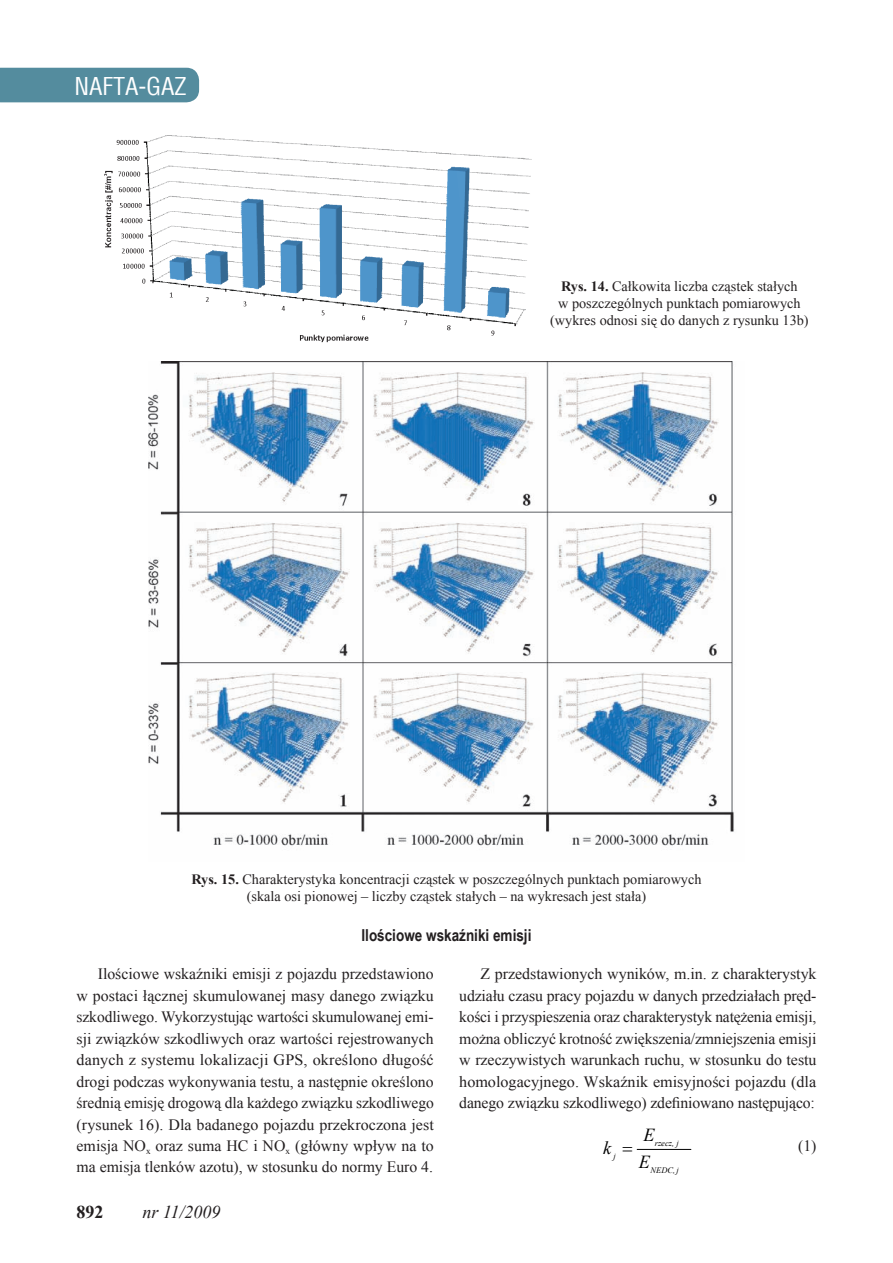
<style>
.page{position:relative;width:893px;height:1263px;background:#fff}
.page>*{position:absolute;margin:0;border:0;box-sizing:border-box;transform-origin:0 0}
.t1{font:24px "Switzerland Condensed";color:#fff}
.t2{font:italic 18.3px "Times New Roman";color:#000}
.t3{font:italic 18px "Times New Roman";color:#231f20}
.t4{font:700 18px "Times New Roman";color:#231f20}
.t5{font:700 16.5px "Arial Narrow";color:#231f20}
.t6{font:15.75px/21.5px "Times New Roman";letter-spacing:-.005em;color:#231f20;text-align:justify}
.t7{font:14.25px/17.1px "Times New Roman";color:#231f20;text-align:center}
.t8{font:italic 8.4px "Times New Roman";color:#000}
.s1{font-weight:700}
</style>
<div class="page">
<div style="left:0;top:68px;width:199px;height:34px;background:#548c9e"></div>
<hr style="left:637px;top:1149px;width:54px;height:1px;background:#000">
<img style="left:104px;top:135px;width:428px;height:208px">
<img style="left:149px;top:362px;width:586px;height:484px">
<h1 class="t1" style="left:74px;top:71px;width:114px">NAFTA-GAZ</h1>
<p class="t7" style="left:550px;top:277px;width:260px"><span class="s1">Rys. 14.</span> Całkowita liczba cząstek stałych<br>w poszczególnych punktach pomiarowych (wykres odnosi się do danych z rysunku 13b)</p>
<p class="t7" style="left:191px;top:870px;width:512px"><span class="s1">Rys. 15.</span> Charakterystyka koncentracji cząstek w poszczególnych punktach pomiarowych (skala osi pionowej – liczby cząstek stałych – na wykresach jest stała)</p>
<p class="t5" style="left:361px;top:923px;width:171px">Ilościowe wskaźniki emisji</p>
<p class="t6" style="left:77px;top:963px;width:359px;text-indent:21px">Ilościowe wskaźniki emisji z pojazdu przedstawiono w postaci łącznej skumulowanej masy danego związku szkodliwego. Wykorzystując wartości skumulowanej emi&shy;sji związków szkodliwych oraz wartości rejestrowanych danych z systemu lokalizacji GPS, określono długość drogi podczas wykonywania testu, a następnie określono średnią emisję drogową dla każdego związku szkodliwego (rysunek 16). Dla badanego pojazdu przekroczona jest emisja NO<sub>x</sub> oraz suma HC i NO<sub>x</sub> (główny wpływ na to ma emisja tlenków azotu), w stosunku do normy Euro 4.</p>
<p class="t6" style="left:459px;top:963px;width:359px;text-indent:21px">Z przedstawionych wyników, m.in. z charakterystyk udziału czasu pracy pojazdu w danych przedziałach pręd&shy;kości i przyspieszenia oraz charakterystyk natężenia emisji, można obliczyć krotność zwiększenia/zmniejszenia emisji w rzeczywistych warunkach ruchu, w stosunku do testu homologacyjnego. Wskaźnik emisyjności pojazdu (dla danego związku szkodliwego) zdefiniowano następująco:</p>
<p class="t2" style="left:643px;top:1122px;width:13px">E</p>
<p class="t6" style="left:798px;top:1135px;width:20px">(1)</p>
<p class="t8" style="left:655px;top:1137px;width:25px">rzecz, j</p>
<p class="t2" style="left:603px;top:1135px;width:10px">k</p>
<p class="t8" style="left:613px;top:1150px;width:4px">j</p>
<p class="t2" style="left:639px;top:1149px;width:13px">E</p>
<p class="t8" style="left:651px;top:1164px;width:30px">NEDC,j</p>
<p class="t4" style="left:77px;top:1199px;width:28px">892</p>
<p class="t3" style="left:142px;top:1200px;width:80px">nr 11/2009</p>
</div>
